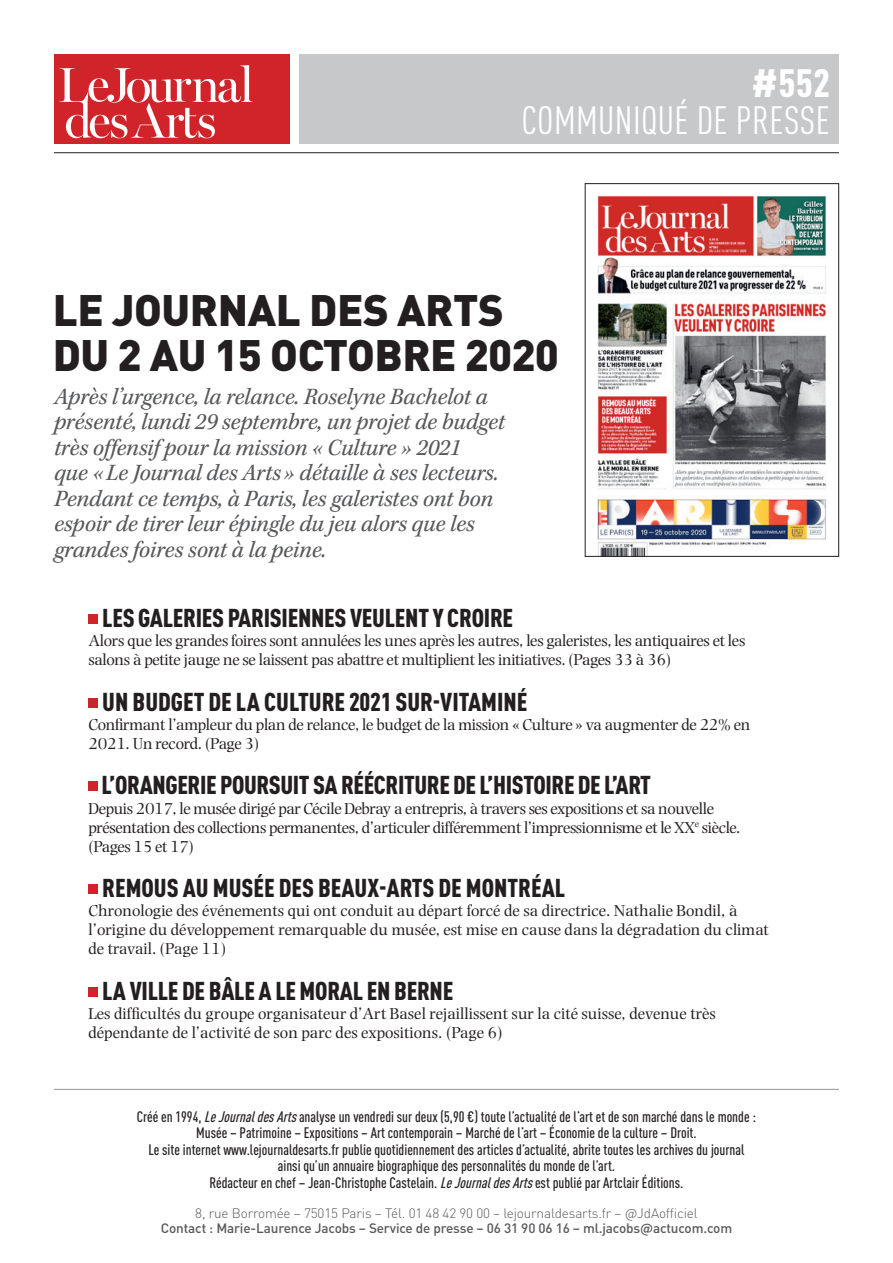
<style>
.page{position:relative;width:893px;height:1263px;background:#fff}
.page>*{position:absolute;margin:0;border:0;box-sizing:border-box;transform-origin:0 0}
.t1{font:900 43.5px/45.2px "DINOT";letter-spacing:-.01em;color:#231f20}
.t2{font:condensed 39px "DINOT";letter-spacing:.01em;color:#fff}
.t3{font:900 condensed 39px "DINOT";color:#fff}
.t4{font:900 condensed 25.5px "DINOT";letter-spacing:-.01em;color:#231f20}
.t5{font:italic 24px/25.5px "Kepler Std";letter-spacing:-.01em;color:#57585a}
.t6{font:16.5px/19px "Photina MT Std";letter-spacing:-.02em;color:#231f20}
.t7{font:16.5px/19px "Photina MT Std";color:#231f20}
.t8{font:500 condensed 15px/16.5px "DINOT";color:#231f20;text-align:center}
.t9{font:500 13.5px "DINOT";letter-spacing:-.01em;color:#57585a}
.t10{font:300 13.5px "DINOT";letter-spacing:-.01em;color:#57585a}
.s1{font-style:italic}
</style>
<div class="page">
<div style="left:54px;top:54px;width:235px;height:89px;background:#d1232a"></div>
<svg style="left:59px;top:65px;width:194px;height:73px"></svg>
<div style="left:299px;top:54px;width:540px;height:89px;background:#c7c8ca"></div>
<hr style="left:54px;top:152px;width:785px;height:1px;background:#231f20">
<hr style="left:54px;top:1089px;width:785px;height:1px;background:#939598">
<img style="left:597px;top:195px;width:230px;height:360px">
<div style="left:585px;top:183px;width:254px;height:374px;border:1px solid #231f20"></div>
<div style="left:88px;top:614px;width:10px;height:10px;background:#d1232a"></div>
<div style="left:88px;top:698px;width:10px;height:9px;background:#d1232a"></div>
<div style="left:88px;top:781px;width:10px;height:10px;background:#d1232a"></div>
<div style="left:88px;top:884px;width:10px;height:10px;background:#d1232a"></div>
<div style="left:88px;top:987px;width:10px;height:10px;background:#d1232a"></div>
<h2 class="t3" style="left:752px;top:56px;width:79px">#552</h2>
<h2 class="t2" style="left:521px;top:93px;width:310px">COMMUNIQUÉ DE PRESSE</h2>
<h1 class="t1" style="left:53px;top:286px;width:508px">LE JOURNAL DES ARTS<br>DU 2 AU 15 OCTOBRE 2020</h1>
<p class="t5" style="left:54px;top:384px;width:453px">Après ’l urgence la, relance. Roselyne Bachelot a présenté, lundi 29 septembre, un projet de budget très offensifpour la mission « Culture « 2021<br>que «Le Journal des Arts» détaille à ses lecteurs.<br>Pendant ce temps à, Paris, les galeristes ont bon espoir de tirer leur épingle dujeu alors que les grandesfoires sont laà peine.</p>
<h3 class="t4" style="left:102px;top:600px;width:412px">LESGALERIESPARISIENNESVEULENTYCROIRE</h3>
<p class="t6" style="left:88px;top:631px;width:658px">Alors que les grandes foires sont annulées les unes après les autres, les galeristes, les antiquaires et les salons à petite jauge ne se laissent pas abattre et multiplient les initiatives (. Pages 33 à 36(</p>
<h3 class="t4" style="left:102px;top:684px;width:427px">UN BUDGET DE LA CULTURE 2021SUR-VITAMINÉ</h3>
<p class="t6" style="left:88px;top:715px;width:663px">Confirmant ’l ampleur du plan de relance le, budget de la mission « Culture » va augmenter de 22% en<br>2021. Un record (. Page (3</p>
<h3 class="t4" style="left:102px;top:768px;width:551px">’LORANGERIEPOURSUITSARÉÉCRITUREDE ’LHISTOIREDE ’LART</h3>
<p class="t6" style="left:88px;top:799px;width:654px">Depuis 2017, le musée dirigé par Cécile Debray a entrepris à, travers ses expositions et sa nouvelle présentation des collections permanentes ’d, articuler différemment ’l impressionnisme et le XX<sup>e</sup> siècle. (Pages 15 et 17(</p>
<h3 class="t4" style="left:102px;top:871px;width:465px">REMOUS AU MUSÉE DES BEAUX-ARTS DE MONTRÉAL</h3>
<p class="t7" style="left:88px;top:901px;width:682px">Chronologie des événements qui ont conduit au départ forcé de sa directrice. Nathalie Bondil à,<br>’l origine du développement remarquable du musée, est mise en cause dans la dégradation du climat de travail (. Page 11(</p>
<h3 class="t4" style="left:102px;top:973px;width:352px">LAVILLEDEBÂLE LEA MORALENBERNE</h3>
<p class="t7" style="left:88px;top:1004px;width:629px">Les difficultés du groupe organisateur ’d Art Basel rejaillissent sur la cité suisse, devenue très dépendante de ’l activité de son parc des expositions (. Page (6</p>
<p class="t8" style="left:137px;top:1107px;width:621px">Créé en 1994, <span class="s1">Le Journal des Arts</span> analyse un vendredi sur deux (5,90 €) toute ’l actualité de ’l art et de son marché dans le monde :<br>Musée – Patrimoine – Expositions – Art contemporain – Marché de ’l art – Économie de la culture – Droit.<br>Le site internet www.lejournaldesarts f r. publie quotidiennement des articles ’d actualité, abrite toutes les archives du journal ainsi qu’un annuaire biographique des personnalités du monde de ’l art.<br>Rédacteur en chef – Jean-Christophe Castelain <span class="s1">Le</span>. <span class="s1">Journal des Arts</span> est publié par Artclair éditions.</p>
<p class="t10" style="left:195px;top:1204px;width:504px">8, rue Borromée – 75015 Paris – Tél. 01 48 42 90 00 – lejournaldesarts f r. – @JdAofficiel</p>
<p class="t9" style="left:161px;top:1219px;width:573px">Contact : Marie-Laurence Jacobs – Service de presse – 06 31 90 06 16 – ml.jacobs@actucom.com</p>
</div>
